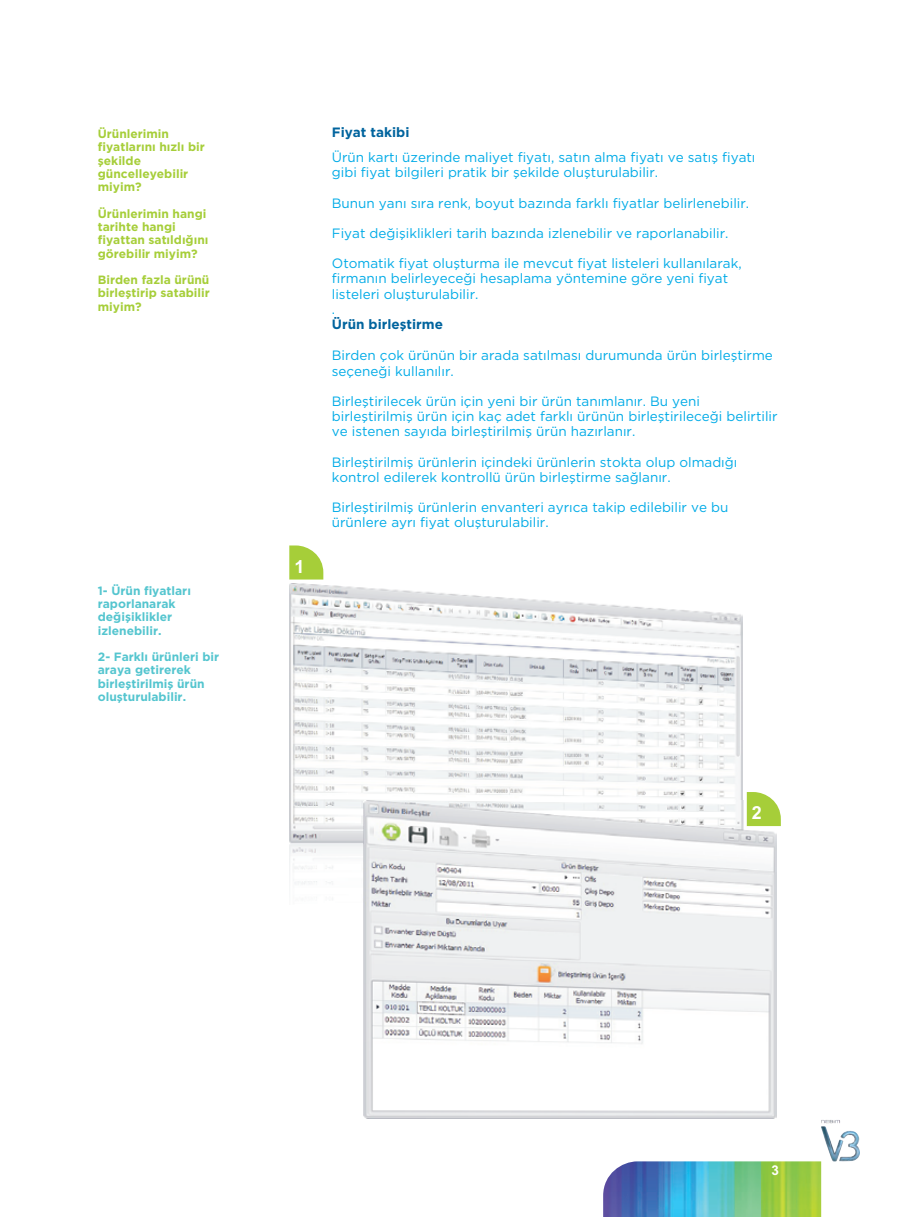
<style>
.page{position:relative;width:919px;height:1217px;background:#fff}
.page>*{position:absolute;margin:0;border:0;box-sizing:border-box;transform-origin:0 0}
.t1{font:700 18px "Arial";color:#fff}
.t2{font:13.5px/15.1px "Gotham TRU Boo";color:#00abe7}
.t3{font:700 13.5px "Gotham TRU Bol";color:#00649e}
.t4{font:700 13.5px "Arial";color:#fff}
.t5{font:700 12px/13.2px "Gotham TRU Bol";color:#a6ce39}
.t6{font:700 12px/13.2px "Gotham TRU Bol";color:#54c5cf}
</style>
<div class="page">
<img style="left:821px;top:1120px;width:19px;height:4px">
<img style="left:603px;top:1161px;width:218px;height:55px">
<img style="left:289px;top:583px;width:453px;height:301px">
<svg style="left:289px;top:545px;width:34px;height:34px"></svg>
<img style="left:363px;top:799px;width:413px;height:319px">
<svg style="left:746px;top:792px;width:34px;height:33px"></svg>
<p class="t5" style="left:98px;top:128px;width:73px">Ürünlerimin</p>
<p class="t3" style="left:332px;top:126px;width:79px">Fiyat takibi</p>
<p class="t5" style="left:98px;top:141px;width:109px">fiyatlarını hızlı bir şekilde güncelleyebilir miyim?</p>
<p class="t5" style="left:98px;top:207px;width:112px">Ürünlerimin hangi tarihte hangi fiyattan satıldığını görebilir miyim?</p>
<p class="t5" style="left:98px;top:274px;width:113px;text-align:justify">Birden fazla ürünü birleştirip satabilir miyim?</p>
<p class="t2" style="left:332px;top:150px;width:425px">Ürün kartı üzerinde maliyet fiyatı, satın alma fiyatı ve satış fiyatı gibi fiyat bilgileri pratik bir şekilde oluşturulabilir.</p>
<p class="t2" style="left:332px;top:196px;width:419px">Bunun yanı sıra renk, boyut bazında farklı fiyatlar belirlenebilir.</p>
<p class="t2" style="left:332px;top:226px;width:398px">Fiyat değişiklikleri tarih bazında izlenebilir ve raporlanabilir.</p>
<p class="t2" style="left:332px;top:256px;width:411px">Otomatik fiyat oluşturma ile mevcut fiyat listeleri kullanılarak, firmanın belirleyeceği hesaplama yöntemine göre yeni fiyat listeleri oluşturulabilir.<br>.</p>
<p class="t2" style="left:332px;top:348px;width:442px">Birden çok ürünün bir arada satılması durumunda ürün birleştirme seçeneği kullanılır.</p>
<p class="t2" style="left:332px;top:394px;width:447px">Birleştirilecek ürün için yeni bir ürün tanımlanır. Bu yeni birleştirilmiş ürün için kaç adet farklı ürünün birleştirileceği belirtilir ve istenen sayıda birleştirilmiş ürün hazırlanır.</p>
<p class="t2" style="left:332px;top:455px;width:407px">Birleştirilmiş ürünlerin içindeki ürünlerin stokta olup olmadığı kontrol edilerek kontrollü ürün birleştirme sağlanır.</p>
<p class="t2" style="left:332px;top:500px;width:398px">Birleştirilmiş ürünlerin envanteri ayrıca takip edilebilir ve bu ürünlere ayrı fiyat oluşturulabilir.</p>
<p class="t3" style="left:332px;top:318px;width:113px">Ürün birleştirme</p>
<p class="t6" style="left:98px;top:584px;width:95px">1- Ürün fiyatları raporlanarak değişiklikler izlenebilir.</p>
<p class="t6" style="left:98px;top:650px;width:123px">2- Farklı ürünleri bir araya getirerek birleştirilmiş ürün oluşturulabilir.</p>
<h1 class="t1" style="left:294px;top:559px;width:12px">1</h1>
<h1 class="t1" style="left:752px;top:806px;width:12px">2</h1>
<p class="t4" style="left:771px;top:1165px;width:9px">3</p>
</div>
